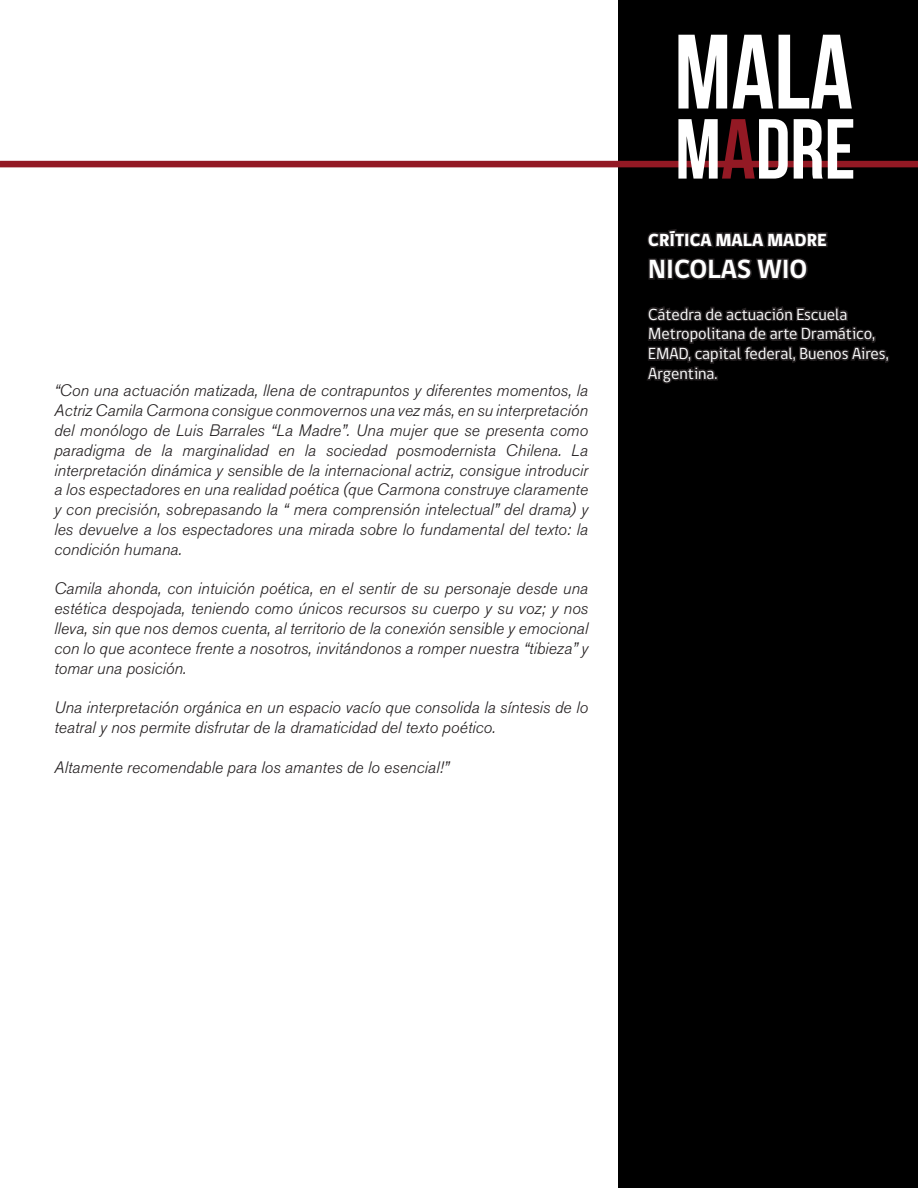
<style>
.page{position:relative;width:918px;height:1188px;background:#fff}
.page>*{position:absolute;margin:0;border:0;box-sizing:border-box;transform-origin:0 0}
.t1{font:700 27px "gob CL";color:#fff}
.t2{font:800 18px "gob CL";color:#fff}
.t3{font:16.5px/19.8px "Akzidenz Grotesk BQ Lig It Os F";color:#231f20;text-align:justify}
.t4{font:16.5px/19.8px "gob CL";color:#fff}
</style>
<div class="page">
<div style="left:618px;top:0;width:300px;height:1188px;background:#000"></div>
<svg style="left:678px;top:35px;width:49px;height:74px"></svg>
<svg style="left:733px;top:35px;width:40px;height:74px"></svg>
<svg style="left:779px;top:35px;width:73px;height:74px"></svg>
<svg style="left:0;top:119px;width:918px;height:265px"></svg>
<p class="t3" style="left:54px;top:381px;width:536px">“Con una actuación matizada, llena de contrapuntos y diferentes momentos, la Actriz Camila Carmona consigue conmovernos una vez más, en su interpretación del monólogo de Luis Barrales “La Madre”. Una mujer que se presenta como paradigma de la marginalidad en la sociedad posmodernista Chilena. La interpretación dinámica y sensible de la internacional actriz, consigue introducir a los espectadores en una realidad poética (que Carmona construye claramente y con precisión, sobrepasando la “ mera comprensión intelectual” del drama) y les devuelve a los espectadores una mirada sobre lo fundamental del texto: la condición humana.</p>
<p class="t3" style="left:54px;top:579px;width:536px">Camila ahonda, con intuición poética, en el sentir de su personaje desde una estética despojada, teniendo como únicos recursos su cuerpo y su voz; y nos lleva, sin que nos demos cuenta, al territorio de la conexión sensible y emocional con lo que acontece frente a nosotros, invitándonos a romper nuestra “tibieza” y tomar una posición.</p>
<p class="t3" style="left:54px;top:698px;width:536px">Una interpretación orgánica en un espacio vacío que consolida la síntesis de lo teatral y nos permite disfrutar de la dramaticidad del texto poético.</p>
<p class="t3" style="left:54px;top:757px;width:397px">Altamente recomendable para los amantes de lo esencial!”</p>
<p class="t2" style="left:648px;top:227px;width:180px">CRÍTICA MALA MADRE</p>
<p class="t1" style="left:648px;top:251px;width:161px">NICOLAS WIO</p>
<p class="t4" style="left:648px;top:305px;width:242px">Cátedra de actuación Escuela<br>Metropolitana de arte Dramático,<br>EMAD, capital federal, Buenos Aires,<br>Argentina.</p>
</div>
